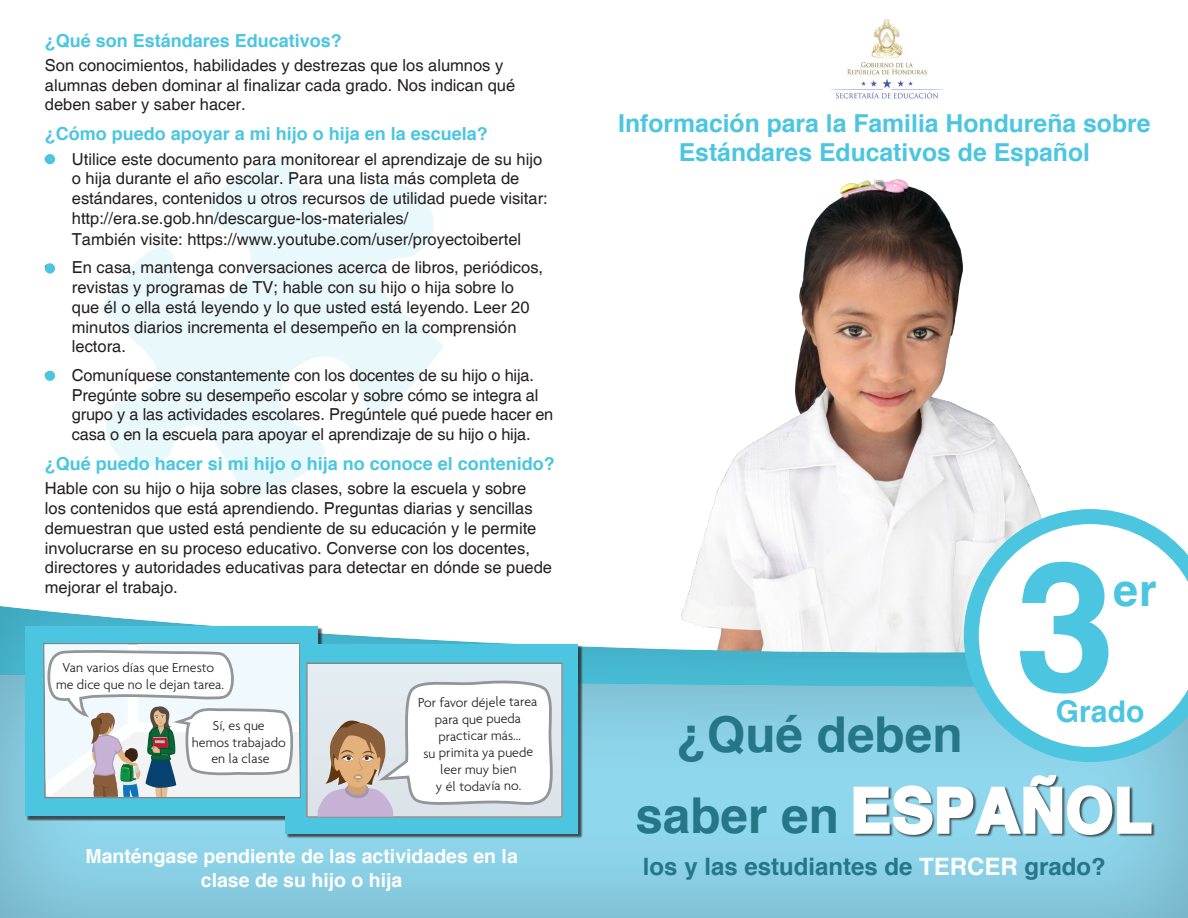
<style>
.page{position:relative;width:1188px;height:918px;background:#fff}
.page>*{position:absolute;margin:0;border:0;box-sizing:border-box;transform-origin:0 0}
.t1{font:700 180.9px "Helvetica";color:#4cc6e0}
.t2{font:700 60.75px "Helvetica";letter-spacing:.02em;color:#fff}
.t3{font:700 49.5px "Helvetica";color:#257687}
.t4{font:700 45px "Helvetica";color:#4cc6e0}
.t5{font:700 30px "Helvetica";color:#4cc6e0}
.t6{font:700 24.75px/29.7px "Helvetica";color:#4cc6e0;text-align:center}
.t7{font:700 24px "Helvetica";color:#257687}
.t8{font:700 19.5px/23.4px "Helvetica";color:#fff;text-align:center}
.t9{font:700 18px "Helvetica";color:#4cc6e0}
.t10{font:16.5px/19.8px "Helvetica";color:#231f20}
.t11{font:300 13.95px/16.8px "Agenda";color:#231f20;text-align:center}
.s1{color:#fff}
</style>
<div class="page">
<img style="left:685px;top:179px;width:354px;height:425px">
<div style="left:0;top:604px;width:1188px;height:314px;background:#231f20;opacity:.25"></div>
<div style="left:0;top:668px;width:1188px;height:250px;background:#231f20;opacity:.25"></div>
<img style="left:830px;top:18px;width:114px;height:81px">
<div style="left:854px;top:775px;width:301px;height:63px;background:#231f20;opacity:.75"></div>
<svg style="left:852px;top:773px;width:301px;height:64px"></svg>
<svg style="left:964px;top:509px;width:224px;height:253px"></svg>
<svg style="left:100px;top:155px;width:344px;height:347px;fill:#e9f8fb"></svg>
<div style="left:45px;top:154px;width:10px;height:10px;background:#4cc6e0;border-radius:50%"></div>
<div style="left:45px;top:263px;width:10px;height:11px;background:#4cc6e0;border-radius:50%"></div>
<div style="left:45px;top:371px;width:10px;height:10px;background:#4cc6e0;border-radius:50%"></div>
<div style="left:26px;top:627px;width:292px;height:189px;background:#4cc6e0"></div>
<div style="left:286px;top:645px;width:296px;height:193px;background:#231f20;opacity:.75"></div>
<div style="left:285px;top:644px;width:293px;height:190px;background:#4cc6e0"></div>
<svg style="left:43px;top:643px;width:520px;height:175px;background:#cedee2"></svg>
<p class="t9" style="left:45px;top:29px;width:299px">¿Qué son Estándares Educativos?</p>
<p class="t10" style="left:45px;top:56px;width:472px">Son conocimientos, habilidades y destrezas que los alumnos y alumnas deben dominar al finalizar cada grado. Nos indican qué deben saber y saber hacer.</p>
<p class="t9" style="left:45px;top:123px;width:445px">¿Cómo puedo apoyar a mi hijo o hija en la escuela?</p>
<p class="t10" style="left:72px;top:149px;width:477px;text-indent:-27px">• Utilice este documento para monitorear el aprendizaje de su hijo o hija durante el año escolar. Para una lista más completa de estándares, contenidos u otros recursos de utilidad puede visitar: http://era.se.gob.hn/descargue-los-materiales/<br>También visite: https://www.youtube.com/user/proyectoibertel</p>
<p class="t10" style="left:72px;top:258px;width:473px;text-indent:-27px">• En casa, mantenga conversaciones acerca de libros, periódicos, revistas y programas de TV; hable con su hijo o hija sobre lo que él o ella está leyendo y lo que usted está leyendo. Leer 20 minutos diarios incrementa el desempeño en la comprensión lectora.</p>
<p class="t10" style="left:72px;top:366px;width:483px;text-indent:-27px">• Comuníquese constantemente con los docentes de su hijo o hija.<br>Pregúnte sobre su desempeño escolar y sobre cómo se integra al grupo y a las actividades escolares. Pregúntele qué puede hacer en casa o en la escuela para apoyar el aprendizaje de su hijo o hija.</p>
<p class="t9" style="left:45px;top:453px;width:512px">¿Qué puedo hacer si mi hijo o hija no conoce el contenido?</p>
<p class="t10" style="left:45px;top:479px;width:509px">Hable con su hijo o hija sobre las clases, sobre la escuela y sobre<br>los contenidos que está aprendiendo. Preguntas diarias y sencillas demuestran que usted está pendiente de su educación y le permite involucrarse en su proceso educativo. Converse con los docentes, directores y autoridades educativas para detectar en dónde se puede mejorar el trabajo.</p>
<p class="t11" style="left:56px;top:659px;width:170px">Van varios días que Ernesto me dice que no le dejan tarea.</p>
<p class="t11" style="left:192px;top:717px;width:95px">Sí, es que<br>hemos trabajado en la clase</p>
<p class="t11" style="left:418px;top:695px;width:121px;rotate:-1deg">Por favor déjele tarea para que pueda practicar más...<br>su primita ya puede leer muy bien<br>y él todavía no.</p>
<p class="t8" style="left:85px;top:844px;width:434px">Manténgase pendiente de las actividades en la clase de su hijo o hija</p>
<p class="t6" style="left:618px;top:108px;width:534px">Información para la Familia Hondureña sobre<br>Estándares Educativos de Español</p>
<p class="t1" style="left:1015px;top:512px;width:102px">3</p>
<p class="t5" style="left:1056px;top:693px;width:90px">Grado</p>
<p class="t4" style="left:1113px;top:562px;width:45px">er</p>
<p class="t3" style="left:677px;top:704px;width:288px">¿Qué deben</p>
<p class="t3" style="left:635px;top:784px;width:205px">saber en</p>
<p class="t7" style="left:643px;top:851px;width:464px">los y las estudiantes de <span class="s1">TERCER</span> grado?</p>
<p class="t2" style="left:850px;top:772px;width:302px">ESPAÑOL</p>
</div>
